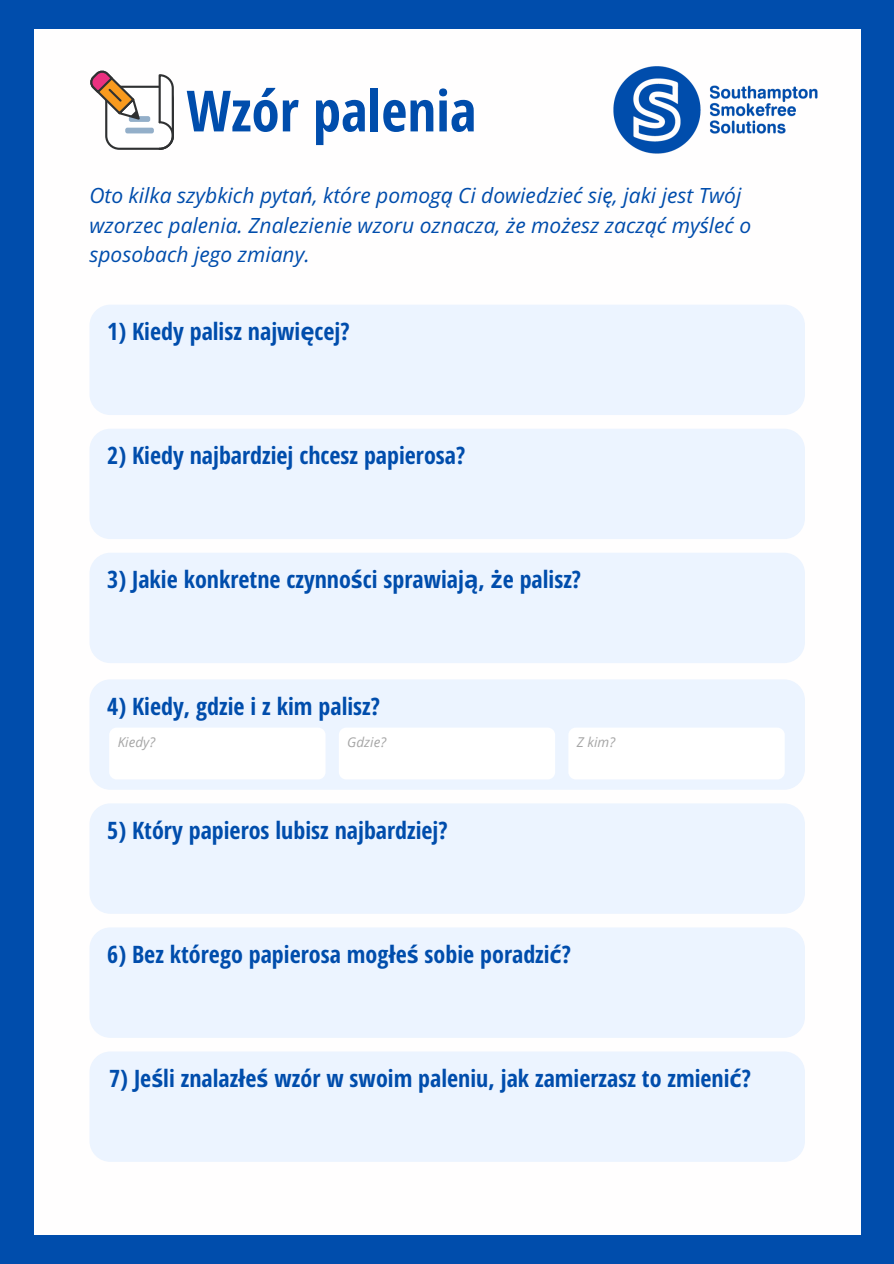
<style>
.page{position:relative;width:894px;height:1264px;background:#fff}
.page>*{position:absolute;margin:0;border:0;box-sizing:border-box;transform-origin:0 0}
.t1{font:700 56.85px "Open Sans Hebrew Condensed";color:#004dac}
.t2{font:700 24px "Open Sans Hebrew Condensed";color:#004dac}
.t3{font:italic 21px/29.2px "Open Sans Hebrew";color:#004dac}
.t4{font:italic 13.5px "Open Sans";color:#a6a6a6}
.s1{font-family:"Noto Sans"}
</style>
<div class="page">
<div style="left:0;top:0;width:893px;height:1263px;background:#004dac"></div>
<div style="left:34px;top:30px;width:825px;height:1205px;background:#fffefe"></div>
<img style="left:613px;top:66px;width:205px;height:88px">
<div style="left:89px;top:304px;width:715px;height:111px;background:#ecf4ff;border-radius:21px"></div>
<div style="left:89px;top:428px;width:715px;height:111px;background:#ecf4ff;border-radius:21px"></div>
<div style="left:89px;top:552px;width:715px;height:111px;background:#ecf4ff;border-radius:21px"></div>
<div style="left:89px;top:679px;width:715px;height:110px;background:#ecf4ff;border-radius:21px"></div>
<div style="left:89px;top:803px;width:715px;height:110px;background:#ecf4ff;border-radius:21px"></div>
<div style="left:89px;top:927px;width:715px;height:110px;background:#ecf4ff;border-radius:21px"></div>
<div style="left:89px;top:1051px;width:715px;height:110px;background:#ecf4ff;border-radius:21px"></div>
<div style="left:109px;top:727px;width:216px;height:52px;background:#fff;border-radius:7px"></div>
<div style="left:339px;top:727px;width:216px;height:52px;background:#fff;border-radius:7px"></div>
<div style="left:568px;top:727px;width:216px;height:52px;background:#fff;border-radius:7px"></div>
<div style="left:105px;top:86px;width:69px;height:64px;border:2px solid #2f3132;border-radius:13px"></div>
<svg style="left:157px;top:74px;width:17px;height:76px"></svg>
<div style="left:129px;top:116px;width:21px;height:6px;background:#93afc9;border-radius:2px"></div>
<div style="left:125px;top:128px;width:29px;height:5px;background:#93afc9;border-radius:2px"></div>
<svg style="left:90px;top:70px;width:52px;height:52px"></svg>
<p class="t1" style="left:186px;top:71px;width:292px">Wzór palenia</p>
<p class="t3" style="left:89px;top:181px;width:663px">Oto kilka szybkich pyta<span class="s1">ń</span>, które pomog<span class="s1">ą</span> Ci dowiedzie<span class="s1">ć</span> si<span class="s1">ę</span>, jaki jest Twój wzorzec palenia. Znalezienie wzoru oznacza, <span class="s1">ż</span>e mo<span class="s1">ż</span>esz zacz<span class="s1">ąć</span> my<span class="s1">ś</span>le<span class="s1">ć</span> o sposobach jego zmiany.</p>
<p class="t2" style="left:107px;top:315px;width:244px">1) Kiedy palisz najwi<span class="s1">ę</span>cej?</p>
<p class="t2" style="left:107px;top:439px;width:359px">2) Kiedy najbardziej chcesz papierosa?</p>
<p class="t2" style="left:107px;top:563px;width:475px">3) Jakie konkretne czynno<span class="s1">ś</span>ci sprawiaj<span class="s1">ą</span>, <span class="s1">ż</span>e palisz?</p>
<p class="t2" style="left:107px;top:689px;width:274px">4) Kiedy, gdzie i z kim palisz?</p>
<p class="t4" style="left:118px;top:732px;width:39px">Kiedy?</p>
<p class="t4" style="left:347px;top:732px;width:40px">Gdzie?</p>
<p class="t4" style="left:576px;top:732px;width:40px">Z kim?</p>
<p class="t2" style="left:107px;top:813px;width:342px">5) Który papieros lubisz najbardziej?</p>
<p class="t2" style="left:107px;top:937px;width:465px">6) Bez którego papierosa mog<span class="s1">ł</span>e<span class="s1">ś</span> sobie poradzi<span class="s1">ć</span>?</p>
<p class="t2" style="left:109px;top:1061px;width:643px">7) Je<span class="s1">ś</span>li znalaz<span class="s1">ł</span>e<span class="s1">ś</span> wzór w swoim paleniu, jak zamierzasz to zmieni<span class="s1">ć</span>?</p>
</div>
